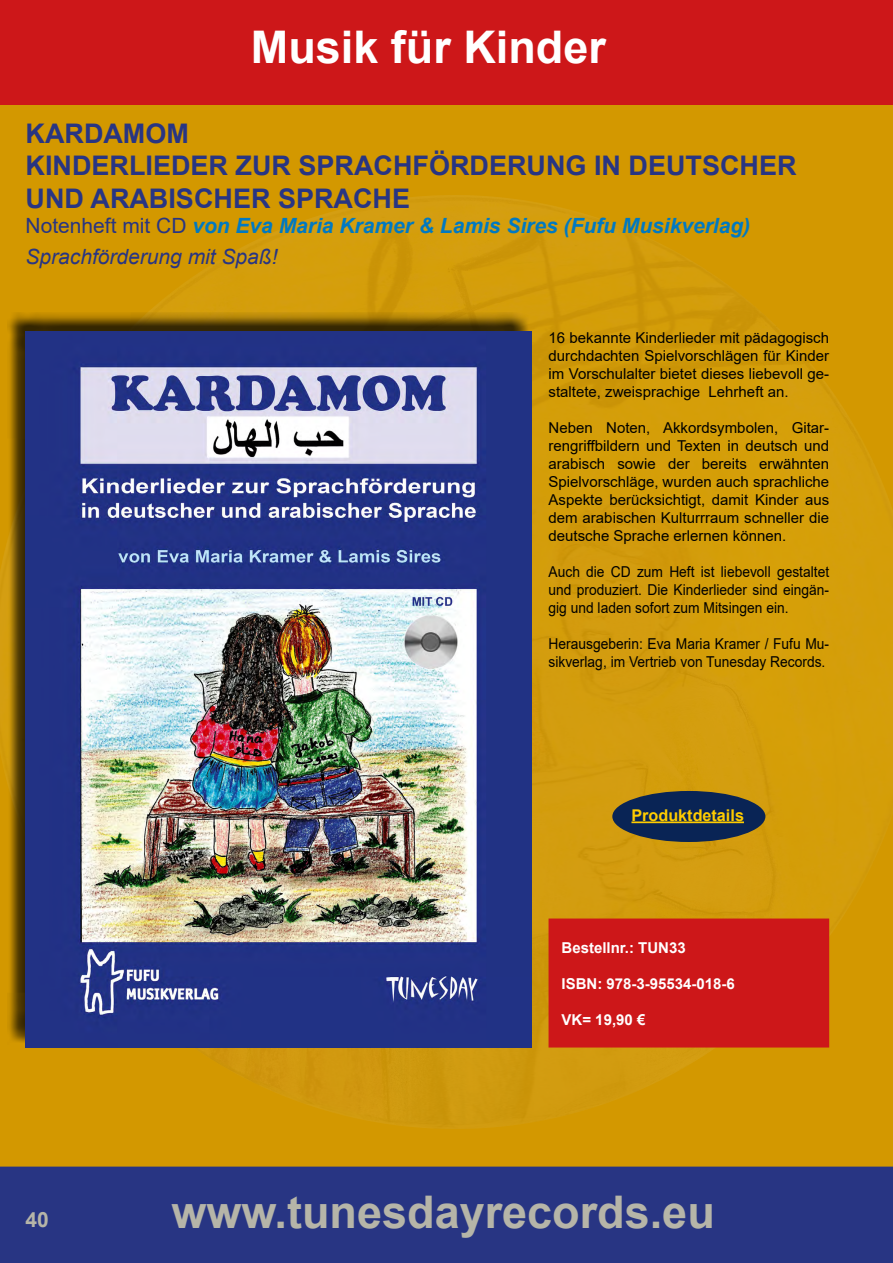
<style>
.page{position:relative;width:893px;height:1263px;background:#fff}
.page>*{position:absolute;margin:0;border:0;box-sizing:border-box;transform-origin:0 0}
.t1{font:700 45px "Arial";color:#b6b5a8}
.t2{font:700 45px "Arial";color:#fff}
.t3{font:700 27px/32.4px "Arial";color:#283583}
.t4{font:italic 700 21px "Arial";color:#0079c2}
.t5{font:italic 21px "Arial";color:#283583}
.t6{font:700 21px "Arial";color:#b6b5a8}
.t7{font:700 16.2px "Arial";color:#fc0}
.t8{font:15px/18px "Arial";color:#000;text-align:justify}
.t9{font:15px/18px "Arial";color:#000;text-align:justify;scale:.92 1}
.t10{font:700 15px "Arial";color:#fff}
.s1{font-weight:400;font-style:normal;color:#283583}
</style>
<div class="page">
<div style="left:0;top:105px;width:893px;height:1061px;background:#d39800"></div>
<div style="left:0;top:0;width:893px;height:105px;background:#cd1719"></div>
<div style="left:0;top:1166px;width:893px;height:97px;background:#283583"></div>
<img style="left:0;top:196px;width:893px;height:932px">
<div style="left:549px;top:919px;width:279px;height:128px;background:#cd1719"></div>
<div style="left:549px;top:918px;width:280px;height:129px;border:2px solid #cd1719"></div>
<div style="left:8px;top:313px;width:522px;height:732px;background:#000;opacity:.75"></div>
<img style="left:26px;top:332px;width:506px;height:716px">
<div style="left:612px;top:791px;width:153px;height:51px;background:#092455;border-radius:50%"></div>
<hr style="left:631px;top:821px;width:113px;height:2px;background:#fc0">
<p class="t2" style="left:251px;top:15px;width:357px">Musik für Kinder</p>
<p class="t3" style="left:26px;top:118px;width:165px">KARDAMOM</p>
<p class="t3" style="left:26px;top:150px;width:772px">KINDERLIEDER ZUR SPRACHFÖRDERUNG IN DEUTSCHER<br>UND ARABISCHER SPRACHE</p>
<p class="t4" style="left:26px;top:212px;width:726px"><span class="s1">Notenheft mit CD</span> von Eva Maria Kramer &amp; Lamis Sires (Fufu Musikverlag)</p>
<p class="t5" style="left:26px;top:243px;width:254px">Sprachförderung mit Spaß!</p>
<p class="t8" style="left:549px;top:328px;width:282px">16 bekannte Kinderlieder mit pädagogisch durchdachten Spielvorschlägen für Kinder im Vorschulalter bietet dieses liebevoll ge&shy;staltete, zweisprachige Lehrheft an.</p>
<p class="t8" style="left:549px;top:418px;width:282px">Neben Noten, Akkordsymbolen, Gitar&shy;rengriffbildern und Texten in deutsch und arabisch sowie der bereits erwähnten Spielvorschläge, wurden auch sprachliche Aspekte berücksichtigt, damit Kinder aus dem arabischen Kulturrraum schneller die deutsche Sprache erlernen können.</p>
<p class="t9" style="left:549px;top:562px;width:307px">Auch die CD zum Heft ist liebevoll gestaltet und produziert. Die Kinderlieder sind eingän&shy;gig und laden sofort zum Mitsingen ein.</p>
<p class="t9" style="left:549px;top:634px;width:307px">Herausgeberin: Eva Maria Kramer / Fufu Mu&shy;sikverlag, im Vertrieb von Tunesday Records.</p>
<p class="t7" style="left:631px;top:803px;width:114px">Produktdetails</p>
<p class="t6" style="left:26px;top:1205px;width:25px">40</p>
<p class="t10" style="left:562px;top:938px;width:126px">Bestellnr.: TUN33</p>
<p class="t10" style="left:562px;top:974px;width:175px">ISBN: 978-3-95534-018-6</p>
<p class="t10" style="left:562px;top:1010px;width:85px">VK= 19,90 €</p>
<p class="t1" style="left:171px;top:1180px;width:545px">www.tunesdayrecords.eu</p>
</div>
